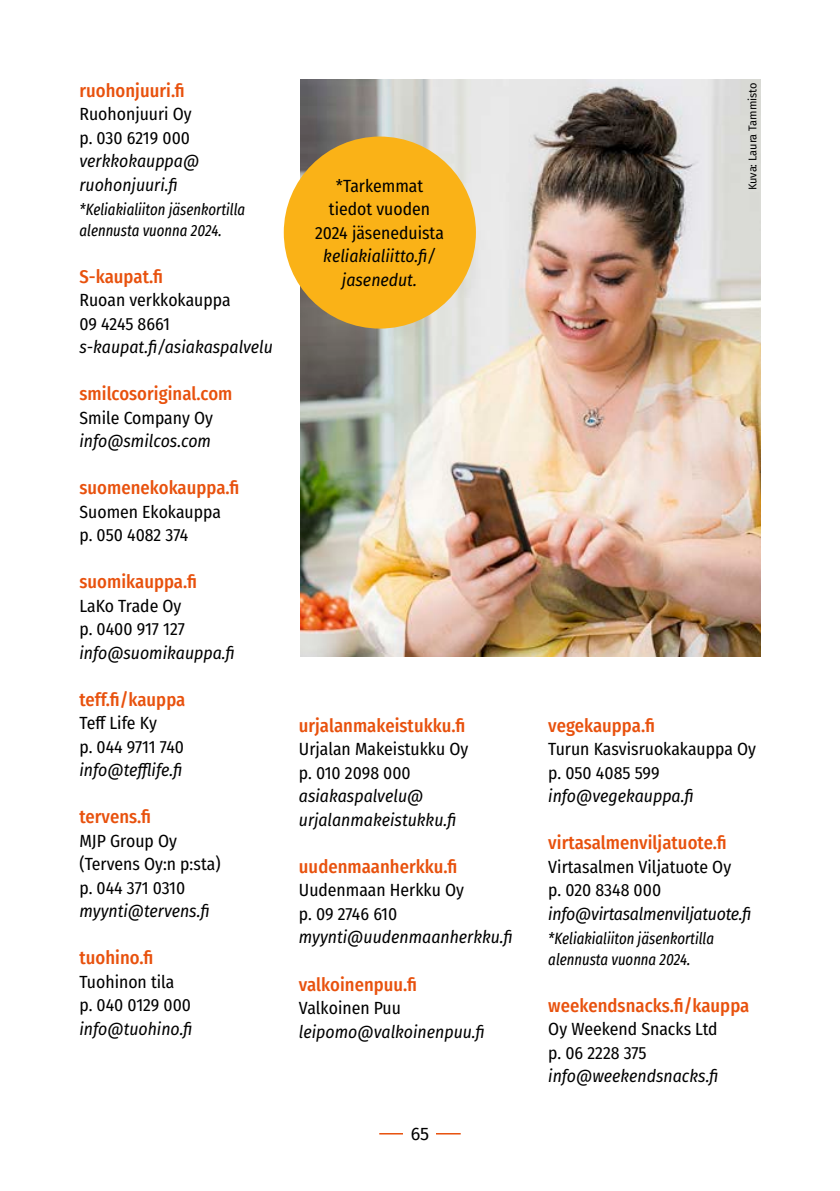
<style>
.page{position:relative;width:840px;height:1191px;background:#fff}
.page>*{position:absolute;margin:0;border:0;box-sizing:border-box;transform-origin:0 0}
.t1{font:500 18.4px "Fira Sans Condensed";letter-spacing:.005em;color:#e8510d}
.t2{font:18px "Fira Sans";color:#000}
.t3{font:17.6px/23.4px "Fira Sans Condensed";color:#000}
.t4{font:italic 17.6px/23.4px "Fira Sans Condensed";color:#000}
.t5{font:italic extra-condensed 16px/21px "Fira Sans";color:#000}
.t6{font:11px "Fira Sans";letter-spacing:-.005em;color:#000}
</style>
<div class="page">
<hr style="left:379px;top:1133px;width:81px;height:1px;background:#e8510d">
<div style="left:403px;top:1122px;width:33px;height:25px;background:#fff"></div>
<img style="left:300px;top:79px;width:460px;height:577px">
<div style="left:283px;top:137px;width:192px;height:191px;background:#fab217;border-radius:50%"></div>
<p class="t1" style="left:79px;top:76px;width:107px">ruohonjuuri.fi</p>
<p class="t3" style="left:79px;top:102px;width:114px">Ruohonjuuri Oy p. 030 6219 000</p>
<p class="t4" style="left:79px;top:149px;width:121px">verkkokauppa@ ruohonjuuri.fi</p>
<p class="t5" style="left:79px;top:198px;width:167px">*Keliakialiiton jäsenkortilla alennusta vuonna 2024.</p>
<p class="t1" style="left:79px;top:261px;width:85px">S-kaupat.fi</p>
<p class="t3" style="left:79px;top:288px;width:152px">Ruoan verkkokauppa<br>09 4245 8661</p>
<p class="t4" style="left:79px;top:335px;width:195px">s-kaupat.fi/asiakaspalvelu</p>
<p class="t1" style="left:79px;top:379px;width:154px">smilcosoriginal.com</p>
<p class="t3" style="left:79px;top:405px;width:135px">Smile Company Oy</p>
<p class="t4" style="left:79px;top:429px;width:133px">info@smilcos.com</p>
<p class="t1" style="left:79px;top:473px;width:161px">suomenekokauppa.fi</p>
<p class="t3" style="left:79px;top:499px;width:143px">Suomen Ekokauppa p. 050 4082 374</p>
<p class="t1" style="left:79px;top:567px;width:119px">suomikauppa.fi</p>
<p class="t3" style="left:79px;top:593px;width:107px">LaKo Trade Oy p. 0400 917 127</p>
<p class="t4" style="left:79px;top:640px;width:158px">info@suomikauppa.fi</p>
<p class="t1" style="left:79px;top:684px;width:107px">teff.fi/kauppa</p>
<p class="t3" style="left:79px;top:711px;width:106px">Teff Life Ky<br>p. 044 9711 740</p>
<p class="t4" style="left:79px;top:758px;width:105px">info@tefflife.fi</p>
<p class="t1" style="left:79px;top:802px;width:73px">tervens.fi</p>
<p class="t3" style="left:79px;top:828px;width:142px">MJP Group Oy (Tervens Oy:n p:sta) p. 044 371 0310</p>
<p class="t4" style="left:79px;top:899px;width:133px">myynti@tervens.fi</p>
<p class="t1" style="left:79px;top:943px;width:75px">tuohino.fi</p>
<p class="t3" style="left:79px;top:969px;width:113px">Tuohinon tila p. 040 0129 000</p>
<p class="t4" style="left:79px;top:1016px;width:115px">info@tuohino.fi</p>
<p class="t3" style="left:315px;top:173px;width:130px;text-align:center">*Tarkemmat tiedot vuoden<br>2024 jäseneduista</p>
<p class="t4" style="left:323px;top:244px;width:114px;text-align:center">keliakialiitto.fi/ jasenedut.</p>
<p class="t1" style="left:299px;top:711px;width:168px">urjalanmakeistukku.fi</p>
<p class="t3" style="left:299px;top:737px;width:171px">Urjalan Makeistukku Oy p. 010 2098 000</p>
<p class="t4" style="left:299px;top:784px;width:160px">asiakaspalvelu@ urjalanmakeistukku.fi</p>
<p class="t1" style="left:299px;top:852px;width:160px">uudenmaanherkku.fi</p>
<p class="t3" style="left:299px;top:878px;width:166px">Uudenmaan Herkku Oy p. 09 2746 610</p>
<p class="t4" style="left:299px;top:925px;width:216px">myynti@uudenmaanherkku.fi</p>
<p class="t1" style="left:299px;top:969px;width:120px">valkoinenpuu.fi</p>
<p class="t3" style="left:299px;top:995px;width:103px">Valkoinen Puu</p>
<p class="t4" style="left:299px;top:1019px;width:188px">leipomo@valkoinenpuu.fi</p>
<p class="t2" style="left:410px;top:1119px;width:20px">65</p>
<p class="t6" style="left:744px;top:190px;width:109px;rotate:-90deg">Kuva: Laura Tammisto</p>
<p class="t1" style="left:548px;top:711px;width:108px">vegekauppa.fi</p>
<p class="t3" style="left:548px;top:737px;width:209px">Turun Kasvisruokakauppa Oy p. 050 4085 599</p>
<p class="t4" style="left:548px;top:784px;width:148px">info@vegekauppa.fi</p>
<p class="t1" style="left:548px;top:828px;width:180px">virtasalmenviljatuote.fi</p>
<p class="t3" style="left:548px;top:854px;width:184px">Virtasalmen Viljatuote Oy p. 020 8348 000</p>
<p class="t4" style="left:548px;top:901px;width:206px">info@virtasalmenviljatuote.fi</p>
<p class="t5" style="left:548px;top:927px;width:167px">*Keliakialiiton jäsenkortilla alennusta vuonna 2024.</p>
<p class="t1" style="left:548px;top:990px;width:202px">weekendsnacks.fi/kauppa</p>
<p class="t3" style="left:548px;top:1017px;width:171px">Oy Weekend Snacks Ltd p. 06 2228 375</p>
<p class="t4" style="left:548px;top:1064px;width:173px">info@weekendsnacks.fi</p>
</div>
